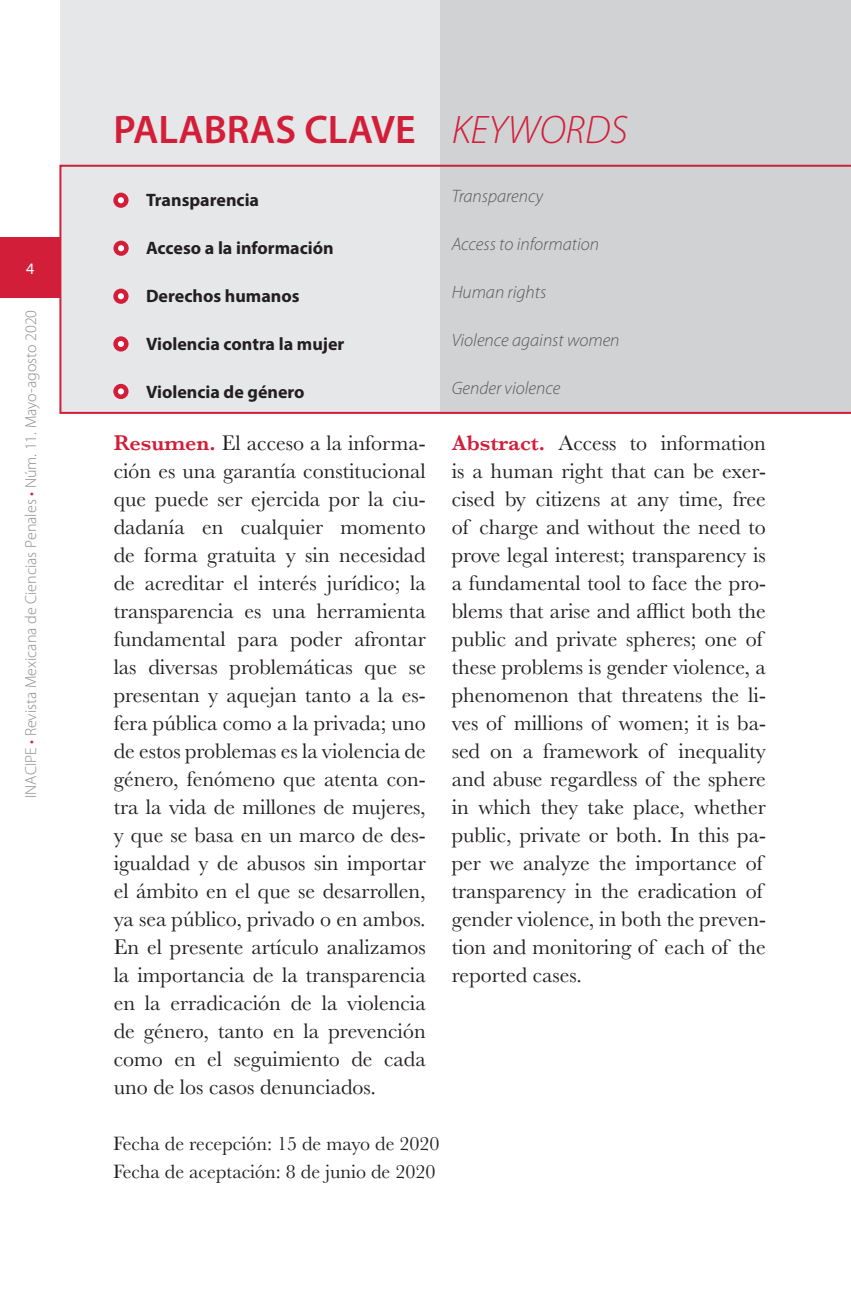
<style>
.page{position:relative;width:851px;height:1304px;background:#fff}
.page>*{position:absolute;margin:0;border:0;box-sizing:border-box;transform-origin:0 0}
.t1{font:600 40px "Myriad Pro";color:#d31e39}
.t2{font:22px/28px "Baskerville";color:#231f20;text-align:justify}
.t3{font:20px/28px "Baskerville";color:#231f20}
.t4{font:700 18px "Myriad Pro";color:#231f20}
.t5{font:italic 300 18px "Myriad Pro";color:#57585a}
.t6{font:300 16px "Myriad Pro";color:#8a8c8f}
.t7{font:16px "Myriad Pro";color:#fff}
.s1{color:#d31e39}
.s2{font-weight:300;font-style:italic}
.s3{font-weight:600;color:#d31e39}
</style>
<div class="page">
<div style="left:0;top:238px;width:60px;height:60px;background:#d31e39"></div>
<div style="left:439px;top:0;width:411px;height:414px;background:#d1d2d4"></div>
<div style="left:60px;top:0;width:379px;height:414px;background:#e6e7e9"></div>
<div style="left:59px;top:165px;width:791px;height:249px;border:2px solid #d31e39"></div>
<div style="left:113px;top:193px;width:15px;height:15px;background:#d31e39;border-radius:50%"></div>
<svg style="left:118px;top:197px;width:6px;height:6px"></svg>
<div style="left:113px;top:241px;width:16px;height:15px;background:#d31e39;border-radius:50%"></div>
<svg style="left:118px;top:245px;width:6px;height:6px"></svg>
<div style="left:113px;top:289px;width:15px;height:15px;background:#d31e39;border-radius:50%"></div>
<svg style="left:118px;top:293px;width:6px;height:6px"></svg>
<div style="left:113px;top:336px;width:15px;height:16px;background:#d31e39;border-radius:50%"></div>
<svg style="left:118px;top:341px;width:6px;height:6px"></svg>
<div style="left:113px;top:384px;width:15px;height:15px;background:#d31e39;border-radius:50%"></div>
<svg style="left:118px;top:388px;width:6px;height:6px"></svg>
<p class="t7" style="left:26px;top:259px;width:10px">4</p>
<p class="t6" style="left:22px;top:798px;width:490px;rotate:-90deg">INACIPE <span class="s1">•</span> Revista Mexicana de Ciencias Penales <span class="s1">•</span> Núm. 11. Mayo-agosto 2020</p>
<h1 class="t1" style="left:113px;top:105px;width:515px">PALABRAS CLAVE <span class="s2">KEYWORDS</span></h1>
<p class="t4" style="left:146px;top:188px;width:114px">Transparencia</p>
<p class="t4" style="left:146px;top:236px;width:189px">Acceso a la información</p>
<p class="t4" style="left:146px;top:284px;width:155px">Derechos humanos</p>
<p class="t4" style="left:146px;top:332px;width:200px">Violencia contra la mujer</p>
<p class="t4" style="left:146px;top:380px;width:160px">Violencia de género</p>
<p class="t5" style="left:451px;top:186px;width:93px">Transparency</p>
<p class="t5" style="left:451px;top:234px;width:149px">Access to information</p>
<p class="t5" style="left:451px;top:282px;width:96px">Human rights</p>
<p class="t5" style="left:451px;top:330px;width:169px">Violence against women</p>
<p class="t5" style="left:451px;top:378px;width:110px">Gender violence</p>
<p class="t2" style="left:114px;top:429px;width:313px"><span class="s3">Resumen.</span> El acceso a la informa&shy;ción es una garantía constitucional que puede ser ejercida por la ciu&shy;dadanía en cualquier momento de forma gratuita y sin necesidad de acreditar el interés jurídico; la transparencia es una herramienta fundamental para poder afrontar las diversas problemáticas que se presentan y aquejan tanto a la es&shy;fera pública como a la privada; uno de estos problemas es la violencia de género, fenómeno que atenta con&shy;tra la vida de millones de mujeres, y que se basa en un marco de des&shy;igualdad y de abusos sin importar el ámbito en el que se desarrollen, ya sea público, privado o en ambos.<br>En el presente artículo analizamos la importancia de la transparencia en la erradicación de la violencia de género, tanto en la prevención como en el seguimiento de cada uno de los casos denunciados.</p>
<p class="t2" style="left:451px;top:429px;width:316px;text-align:left"><span class="s3">Abstract.</span> Access to information is a human right that can be exer&shy;cised by citizens at any time, free of charge and without the need to prove legal interest; transparency is a fundamental tool to face the pro&shy;blems that arise and afflict both the public and private spheres; one of these problems is gender violence, a phenomenon that threatens the li&shy;ves of millions of women; it is ba&shy;sed on a framework of inequality and abuse regardless of the sphere in which they take place, whether public, private or both. In this pa&shy;per we analyze the importance of transparency in the eradication of gender violence, in both the preven&shy;tion and monitoring of each of the reported cases.</p>
<p class="t3" style="left:113px;top:1130px;width:327px">Fecha de recepción: 15 de mayo de 2020<br>Fecha de aceptación: 8 de junio de 2020</p>
</div>
